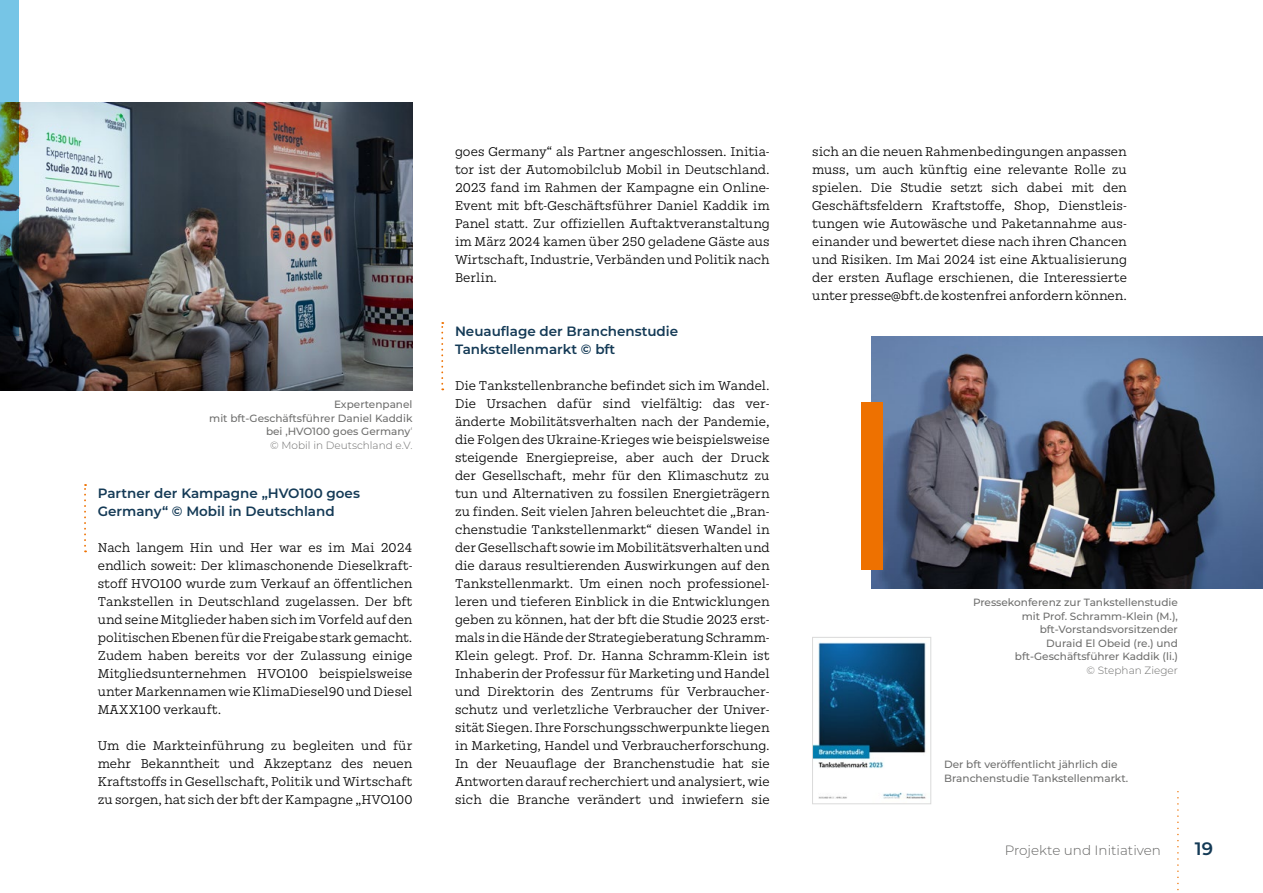
<style>
.page{position:relative;width:1263px;height:893px;background:#fff}
.page>*{position:absolute;margin:0;border:0;box-sizing:border-box;transform-origin:0 0}
.t1{font:600 18px "Montserrat";color:#143a56}
.t2{font:300 13.5px/18px "Mortise";color:#000;text-align:justify}
.t3{font:600 13.5px/18px "Montserrat";color:#143a56}
.t4{font:300 13.5px "Montserrat";color:#636362}
.t5{font:500 10.5px/13.5px "Montserrat";color:#6f6f6e;text-align:right}
.t6{font:300 10.5px "Montserrat";color:#6f6f6e}
.s1{font-weight:300}
</style>
<div class="page">
<svg style="left:84px;top:484px;width:2px;height:68px"></svg>
<svg style="left:441px;top:322px;width:2px;height:68px"></svg>
<img style="left:0;top:102px;width:412px;height:288px">
<img style="left:872px;top:336px;width:391px;height:252px">
<img style="left:814px;top:642px;width:112px;height:157px">
<div style="left:812px;top:637px;width:119px;height:167px;border:1px solid #dadada"></div>
<div style="left:861px;top:403px;width:21px;height:167px;background:#ee7100"></div>
<img style="left:0;top:0;width:19px;height:336px">
<svg style="left:1177px;top:792px;width:2px;height:99px"></svg>
<p class="t5" style="left:209px;top:397px;width:205px">Expertenpanel<br>mit bft-Geschäftsführer Daniel Kaddik bei ‚HVO100 goes Germany<span class="s1">‘<br>© Mobil in Deutschland e.V.</span></p>
<p class="t3" style="left:98px;top:484px;width:264px">Partner der Kampagne „HVO100 goes<br>Germany“ © Mobil in Deutschland</p>
<p class="t2" style="left:98px;top:539px;width:316px">Nach langem Hin und Her war es im Mai 2024 endlich soweit: Der klimaschonende Dieselkraft&shy;stoff HVO100 wurde zum Verkauf an öffentlichen Tankstellen in Deutschland zugelassen. Der bft und seine Mitglieder haben sich im Vorfeld auf den politischen Ebenen für die Freigabe stark gemacht.<br>Zudem haben bereits vor der Zulassung einige Mitgliedsunternehmen HVO100 beispielsweise unter Markennamen wie KlimaDiesel90 und Diesel MAXX100 verkauft.</p>
<p class="t2" style="left:98px;top:737px;width:316px">Um die Markteinführung zu begleiten und für mehr Bekanntheit und Akzeptanz des neuen Kraftstoffs in Gesellschaft, Politik und Wirtschaft zu sorgen, hat sich der bft der Kampagne „HVO100</p>
<p class="t2" style="left:455px;top:143px;width:316px">goes Germany“ als Partner angeschlossen. Initia&shy;tor ist der Automobilclub Mobil in Deutschland.<br>2023 fand im Rahmen der Kampagne ein Online-Event mit bft-Geschäftsführer Daniel Kaddik im Panel statt. Zur offiziellen Auftaktveranstaltung im März 2024 kamen über 250 geladene Gäste aus Wirtschaft, Industrie, Verbänden und Politik nach Berlin.</p>
<p class="t3" style="left:455px;top:322px;width:225px">Neuauflage der Branchenstudie<br>Tankstellenmarkt © bft</p>
<p class="t2" style="left:455px;top:377px;width:316px">Die Tankstellenbranche befindet sich im Wandel.<br>Die Ursachen dafür sind vielfältig: das ver&shy;änderte Mobilitätsverhalten nach der Pandemie, die Folgen des Ukraine-Krieges wie beispielsweise steigende Energiepreise, aber auch der Druck der Gesellschaft, mehr für den Klimaschutz zu tun und Alternativen zu fossilen Energieträgern zu finden. Seit vielen Jahren beleuchtet die „Bran&shy;chenstudie Tankstellenmarkt“ diesen Wandel in der Gesellschaft sowie im Mobilitätsverhalten und die daraus resultierenden Auswirkungen auf den Tankstellenmarkt. Um einen noch professionel&shy;leren und tieferen Einblick in die Entwicklungen geben zu können, hat der bft die Studie 2023 erst&shy;mals in die Hände der Strategieberatung Schramm-Klein gelegt. Prof. Dr. Hanna Schramm-Klein ist Inhaberin der Professur für Marketing und Handel und Direktorin des Zentrums für Verbraucher&shy;schutz und verletzliche Verbraucher der Univer&shy;sität Siegen. Ihre Forschungsschwerpunkte liegen in Marketing, Handel und Verbraucherforschung.<br>In der Neuauflage der Branchenstudie hat sie Antworten darauf recherchiert und analysiert, wie sich die Branche verändert und inwiefern sie</p>
<p class="t2" style="left:812px;top:143px;width:316px">sich an die neuen Rahmenbedingungen anpassen muss, um auch künftig eine relevante Rolle zu spielen. Die Studie setzt sich dabei mit den Geschäftsfeldern Kraftstoffe, Shop, Dienstleis&shy;tungen wie Autowäsche und Paketannahme aus&shy;einander und bewertet diese nach ihren Chancen und Risiken. Im Mai 2024 ist eine Aktualisierung der ersten Auflage erschienen, die Interessierte unter presse@bft.de kostenfrei anfordern können.</p>
<p class="t5" style="left:973px;top:595px;width:206px">Pressekonferenz zur Tankstellenstudie mit Prof. Schramm-Klein (M.), bft-Vorstandsvorsitzender<br>Duraid El Obeid (re.) und bft-Geschäftsführer Kaddik (li.)</p>
<p class="t6" style="left:1086px;top:663px;width:93px">© Stephan Zieger</p>
<p class="t5" style="left:944px;top:757px;width:186px;text-align:left">Der bft veröffentlicht jährlich die<br>Branchenstudie Tankstellenmarkt.</p>
<p class="t4" style="left:1005px;top:841px;width:158px">Projekte und Initiativen</p>
<h1 class="t1" style="left:1195px;top:835px;width:20px">19</h1>
</div>
